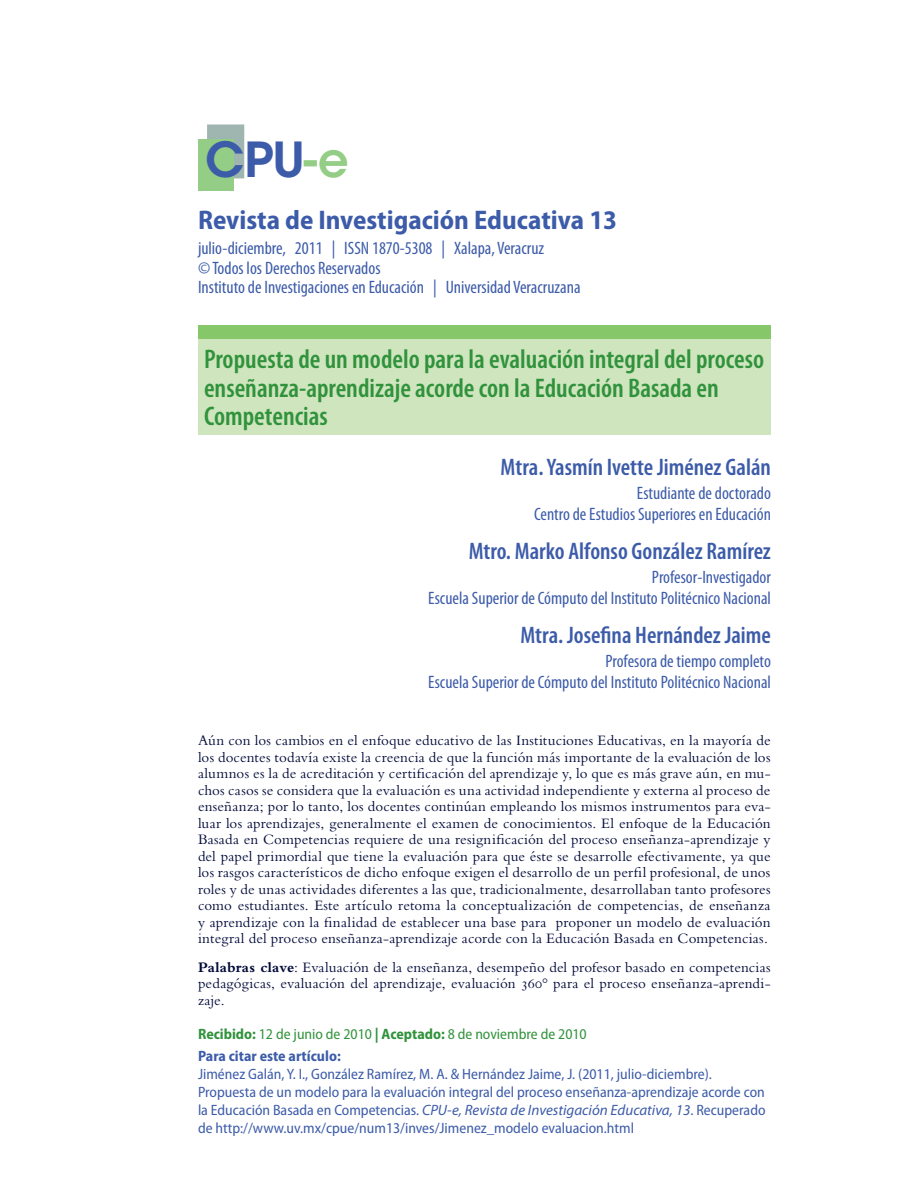
<style>
.page{position:relative;width:918px;height:1188px;background:#fff}
.page>*{position:absolute;margin:0;border:0;box-sizing:border-box;transform-origin:0 0}
.t1{font:600 48px "ITC Avant Garde Std";color:#3c5ba9}
.t2{font:600 condensed 27px/28.5px "Myriad Pro";color:#31923c}
.t3{font:700 semi-condensed 27px "Myriad Pro";color:#3c5ba9}
.t4{font:600 condensed 24px "Myriad Pro";color:#3c5ba9}
.t5{font:condensed 18px/21px "Myriad Pro";color:#3c5ba9;text-align:right}
.t6{font:15px/16.5px "Bembo Std";letter-spacing:.01em;color:#000a39;text-align:justify}
.t7{font:semi-condensed 15px/18px "Myriad Pro";color:#3c5ba9}
.t8{font:semi-condensed 15px "Myriad Pro";color:#31923c}
.t9{font:700 semi-condensed 15px "Myriad Pro";color:#3c5ba9}
.s1{color:#94cd85}
.s2{font-weight:700}
.s3{font-style:italic;font-stretch:normal}
</style>
<div class="page">
<div style="left:207px;top:124px;width:37px;height:54px;background:#9fb5b0;border:2px solid #9fb5b0"></div>
<div style="left:198px;top:139px;width:35px;height:52px;background:#94cd85"></div>
<div style="left:198px;top:339px;width:573px;height:95px;background:#cee5be"></div>
<div style="left:198px;top:326px;width:573px;height:13px;background:#86c769"></div>
<h1 class="t1" style="left:205px;top:129px;width:145px">CPU<span class="s1">-e</span></h1>
<h2 class="t3" style="left:198px;top:205px;width:421px">Revista de Investigación Educativa 13</h2>
<p class="t5" style="left:198px;top:239px;width:384px;line-height:19.5px;text-align:left">julio-diciembre, 2011 | ISSN 1870-5308 | Xalapa, Veracruz<br>© Todos los Derechos Reservados<br>Instituto de Investigaciones en Educación | Universidad Veracruzana</p>
<h2 class="t2" style="left:204px;top:346px;width:562px">Propuesta de un modelo para la evaluación integral del proceso enseñanza-aprendizaje acorde con la Educación Basada en<br>Competencias</h2>
<h3 class="t4" style="left:501px;top:454px;width:272px">Mtra. Yasmín Ivette Jiménez Galán</h3>
<p class="t5" style="left:534px;top:483px;width:238px">Estudiante de doctorado<br>Centro de Estudios Superiores en Educación</p>
<h3 class="t4" style="left:469px;top:538px;width:304px">Mtro. Marko Alfonso González Ramírez</h3>
<p class="t5" style="left:428px;top:567px;width:344px">Profesor-Investigador<br>Escuela Superior de Cómputo del Instituto Politécnico Nacional</p>
<h3 class="t4" style="left:520px;top:622px;width:252px">Mtra. Josefina Hernández Jaime</h3>
<p class="t5" style="left:428px;top:651px;width:344px">Profesora de tiempo completo<br>Escuela Superior de Cómputo del Instituto Politécnico Nacional</p>
<p class="t6" style="left:198px;top:732px;width:574px">Aún con los cambios en el enfoque educativo de las Instituciones Educativas, en la mayoría de los docentes todavía existe la creencia de que la función más importante de la evaluación de los alumnos es la de acreditación y certificación del aprendizaje y, lo que es más grave aún, en mu&shy;chos casos se considera que la evaluación es una actividad independiente y externa al proceso de enseñanza; por lo tanto, los docentes continúan empleando los mismos instrumentos para eva&shy;luar los aprendizajes, generalmente el examen de conocimientos. El enfoque de la Educación Basada en Competencias requiere de una resignificación del proceso enseñanza-aprendizaje y del papel primordial que tiene la evaluación para que éste se desarrolle efectivamente, ya que los rasgos característicos de dicho enfoque exigen el desarrollo de un perfil profesional, de unos roles y de unas actividades diferentes a las que, tradicionalmente, desarrollaban tanto profesores como estudiantes. Este artículo retoma la conceptualización de competencias, de enseñanza y aprendizaje con la finalidad de establecer una base para proponer un modelo de evaluación integral del proceso enseñanza-aprendizaje acorde con la Educación Basada en Competencias.</p>
<p class="t6" style="left:198px;top:959px;width:574px"><span class="s2">Palabras clave</span>: Evaluación de la enseñanza, desempeño del profesor basado en competencias pedagógicas, evaluación del aprendizaje, evaluación 360° para el proceso enseñanza-aprendi&shy;zaje.</p>
<p class="t8" style="left:198px;top:1026px;width:390px"><span class="s2">Recibido:</span> 12 de junio de 2010 <span class="s2">| Aceptado:</span> 8 de noviembre de 2010</p>
<p class="t9" style="left:198px;top:1048px;width:144px">Para citar este artículo:</p>
<p class="t7" style="left:198px;top:1066px;width:569px">Jiménez Galán, Y. I., González Ramírez, M. A. &amp; Hernández Jaime, J. (2011, julio-diciembre).<br>Propuesta de un modelo para la evaluación integral del proceso enseñanza-aprendizaje acorde con la Educación Basada en Competencias. <span class="s3">CPU-e, Revista de Investigación Educativa, 13</span>. Recuperado de http://www.uv.mx/cpue/num13/inves/Jimenez_modelo evaluacion.html</p>
</div>
